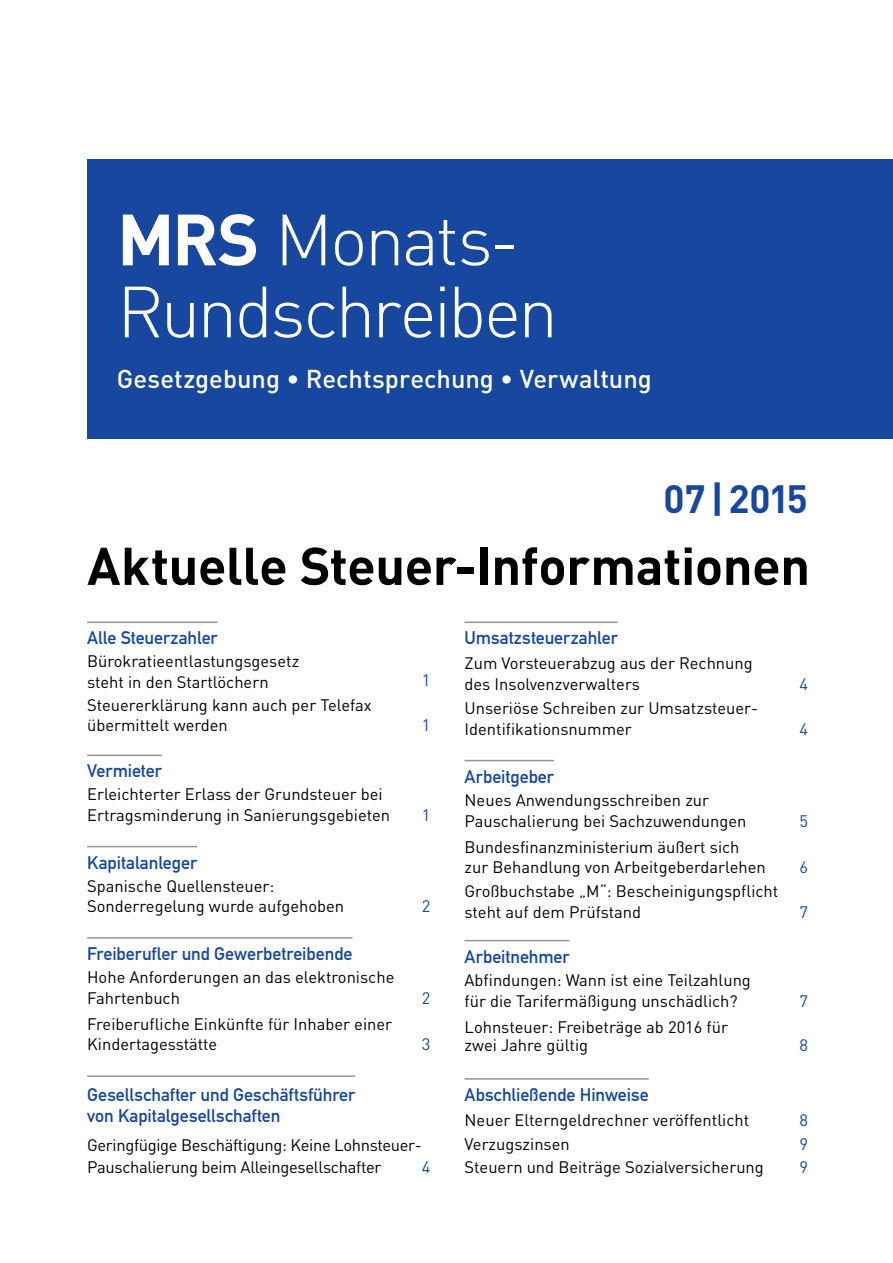
<style>
.page{position:relative;width:893px;height:1263px;background:#fff}
.page>*{position:absolute;margin:0;border:0;box-sizing:border-box;transform-origin:0 0}
.t1{font:300 71.25px/72px "DIN Pro";letter-spacing:-.04em;color:#fff}
.t2{font:700 52.2px "DIN Pro";letter-spacing:-.01em;color:#000}
.t3{font:700 39px "DIN Pro";color:#17479e}
.t4{font:500 25.5px "DIN Pro";color:#fff}
.t5{font:18px/21px "DIN Mittelschrift Std";letter-spacing:-.005em;color:#17479e}
.t6{font:16.5px/20.2px "DIN Pro";color:#000}
.t7{font:16.5px/21.8px "DIN Pro";letter-spacing:-.02em;color:#000}
.t8{font:16.5px "DIN Pro";color:#17479e}
.s1{font-weight:700}
</style>
<div class="page">
<hr style="left:87px;top:621px;width:131px;height:2px;background:#939598">
<hr style="left:87px;top:754px;width:75px;height:2px;background:#939598">
<hr style="left:87px;top:846px;width:110px;height:1px;background:#939598">
<hr style="left:87px;top:937px;width:266px;height:2px;background:#939598">
<hr style="left:87px;top:1075px;width:268px;height:2px;background:#939598">
<hr style="left:465px;top:621px;width:153px;height:2px;background:#939598">
<hr style="left:465px;top:760px;width:89px;height:1px;background:#939598">
<hr style="left:465px;top:940px;width:104px;height:1px;background:#939598">
<hr style="left:465px;top:1078px;width:184px;height:2px;background:#939598">
<div style="left:87px;top:160px;width:806px;height:279px;background:#17479e"></div>
<h1 class="t1" style="left:117px;top:201px;width:443px"><span class="s1">MRS</span> Monats-<br>Rundschreiben</h1>
<h3 class="t4" style="left:117px;top:361px;width:536px">Gesetzgebung • Rechtsprechung • Verwaltung</h3>
<h3 class="t3" style="left:664px;top:473px;width:146px">07|2015</h3>
<h2 class="t2" style="left:87px;top:530px;width:724px">Aktuelle Steuer-Informationen</h2>
<p class="t5" style="left:87px;top:628px;width:132px">Alle Steuerzahler</p>
<p class="t6" style="left:87px;top:650px;width:214px">Bürokratieentlastungsgesetz steht in den Startlöchern</p>
<p class="t8" style="left:422px;top:669px;width:10px">1</p>
<p class="t5" style="left:465px;top:628px;width:155px">Umsatzsteuerzahler</p>
<p class="t6" style="left:465px;top:652px;width:290px;line-height:21px">Zum Vorsteuerabzug aus der Rechnung des Insolvenzverwalters</p>
<p class="t8" style="left:799px;top:673px;width:10px">4</p>
<p class="t6" style="left:87px;top:694px;width:286px">Steuererklärung kann auch per Telefax übermittelt werden</p>
<p class="t8" style="left:422px;top:714px;width:10px">1</p>
<p class="t6" style="left:465px;top:697px;width:295px">Unseriöse Schreiben zur Umsatzsteuer-<br>Identifikationsnummer</p>
<p class="t8" style="left:799px;top:717px;width:10px">4</p>
<p class="t5" style="left:87px;top:761px;width:76px">Vermieter</p>
<p class="t6" style="left:87px;top:783px;width:304px">Erleichterter Erlass der Grundsteuer bei<br>Ertragsminderung in Sanierungsgebieten</p>
<p class="t8" style="left:422px;top:803px;width:10px">1</p>
<p class="t5" style="left:465px;top:766px;width:91px">Arbeitgeber</p>
<p class="t6" style="left:465px;top:788px;width:283px;line-height:21px">Neues Anwendungsschreiben zur<br>Pauschalierung bei Sachzuwendungen</p>
<p class="t8" style="left:799px;top:809px;width:10px">5</p>
<p class="t5" style="left:87px;top:852px;width:111px">Kapitalanleger</p>
<p class="t6" style="left:87px;top:875px;width:259px">Spanische Quellensteuer:<br>Sonderregelung wurde aufgehoben</p>
<p class="t8" style="left:422px;top:895px;width:10px">2</p>
<p class="t6" style="left:465px;top:836px;width:303px">Bundesfinanzministerium äußert sich zur Behandlung von Arbeitgeberdarlehen</p>
<p class="t6" style="left:465px;top:880px;width:315px">Großbuchstabe „M“: Bescheinigungspflicht steht auf dem Prüfstand</p>
<p class="t8" style="left:799px;top:856px;width:10px">6</p>
<p class="t8" style="left:799px;top:900px;width:10px">7</p>
<p class="t5" style="left:87px;top:943px;width:267px">Freiberufler und Gewerbetreibende</p>
<p class="t6" style="left:87px;top:966px;width:309px;line-height:21px">Hohe Anforderungen an das elektronische<br>Fahrtenbuch</p>
<p class="t8" style="left:422px;top:987px;width:10px">2</p>
<p class="t5" style="left:465px;top:946px;width:106px">Arbeitnehmer</p>
<p class="t6" style="left:465px;top:968px;width:288px;line-height:21px">Abfindungen: Wann ist eine Teilzahlung für die Tarifermäßigung unschädlich?</p>
<p class="t8" style="left:799px;top:989px;width:10px">7</p>
<p class="t6" style="left:87px;top:1013px;width:306px">Freiberufliche Einkünfte für Inhaber einer<br>Kindertagesstätte</p>
<p class="t8" style="left:422px;top:1033px;width:10px">3</p>
<p class="t6" style="left:465px;top:1017px;width:265px;line-height:18.8px">Lohnsteuer: Freibeträge ab 2016 für zwei Jahre gültig</p>
<p class="t8" style="left:799px;top:1034px;width:10px">8</p>
<p class="t5" style="left:87px;top:1084px;width:270px">Gesellschafter und Geschäftsführer von Kapitalgesellschaften</p>
<p class="t7" style="left:87px;top:1134px;width:336px">Geringfügige Beschäftigung: Keine Lohnsteuer-<br>Pauschalierung beim Alleingesellschafter</p>
<p class="t8" style="left:422px;top:1156px;width:10px">4</p>
<p class="t5" style="left:465px;top:1084px;width:186px">Abschließende Hinweise</p>
<p class="t6" style="left:465px;top:1109px;width:286px">Neuer Elterngeldrechner veröffentlicht</p>
<p class="t8" style="left:799px;top:1109px;width:10px">8</p>
<p class="t6" style="left:465px;top:1133px;width:107px">Verzugszinsen</p>
<p class="t8" style="left:799px;top:1133px;width:10px">9</p>
<p class="t6" style="left:465px;top:1156px;width:301px">Steuern und Beiträge Sozialversicherung</p>
<p class="t8" style="left:799px;top:1156px;width:10px">9</p>
</div>
